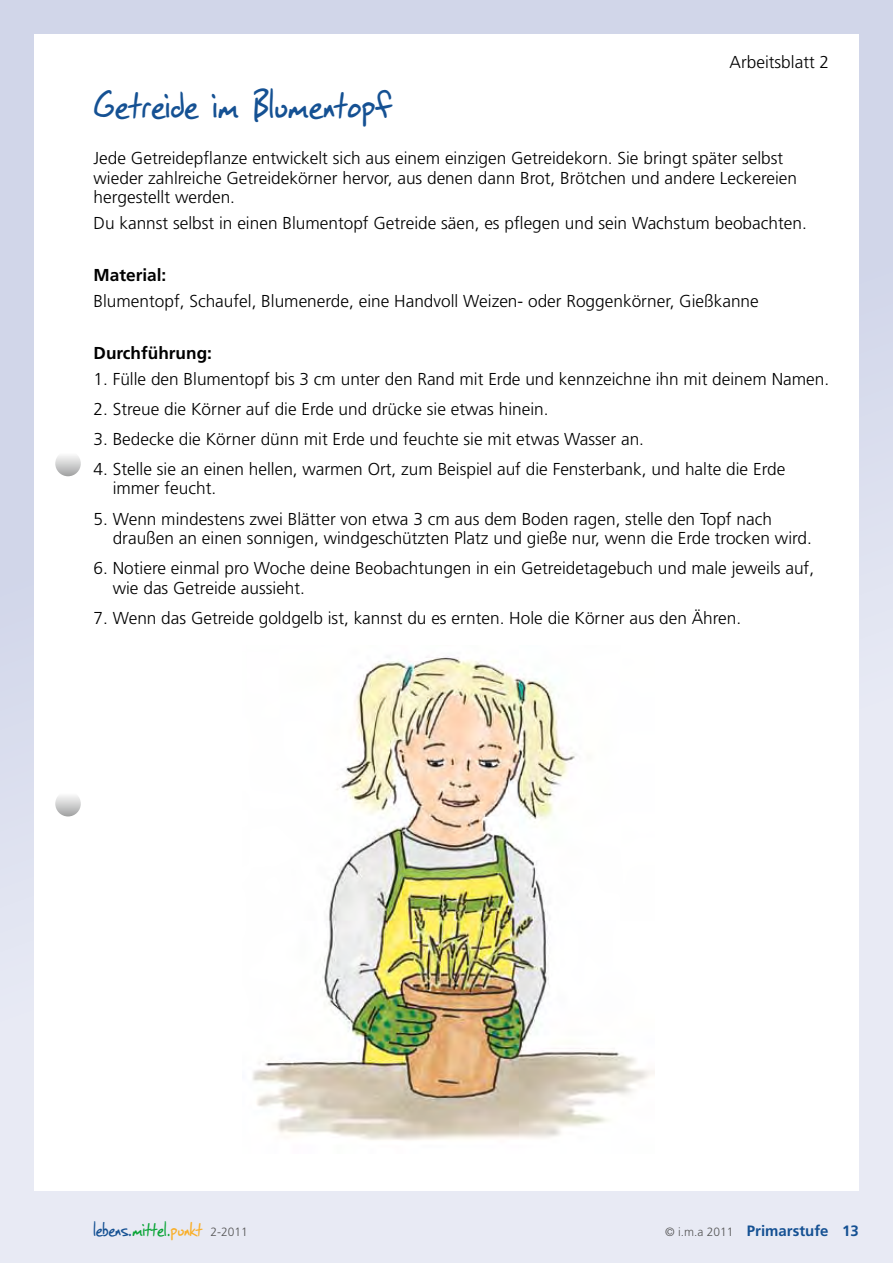
<style>
.page{position:relative;width:893px;height:1263px;background:#fff}
.page>*{position:absolute;margin:0;border:0;box-sizing:border-box;transform-origin:0 0}
.t1{font:45px "SF Grunge Sans";letter-spacing:.02em;color:#155193}
.t2{font:22.5px "SF Grunge Sans";letter-spacing:.01em;color:#155193}
.t3{font:300 17.25px/19.5px "Frutiger";color:#000}
.t4{font:700 17.25px "Frutiger";color:#000}
.t5{font:700 15px "Frutiger";color:#155193}
.s1{color:#0aa537}
.s2{color:#f9af2a}
.s3{font-family:"Frutiger";font-weight:300;font-size:12px;color:#565656}
.s4{font-weight:300;font-size:12px;color:#565656}
</style>
<div class="page">
<div style="left:0;top:0;width:893px;height:1263px;background:linear-gradient(to bottom,#cdd2e7,#ecedf6)"></div>
<div style="left:34px;top:34px;width:825px;height:1157px;background:#fff"></div>
<svg style="left:55px;top:451px;width:26px;height:25px"></svg>
<svg style="left:55px;top:791px;width:26px;height:25px"></svg>
<img style="left:252px;top:656px;width:403px;height:484px">
<p class="t3" style="left:729px;top:53px;width:101px">Arbeitsblatt 2</p>
<h1 class="t1" style="left:94px;top:75px;width:300px">Getreide im Blumentopf</h1>
<p class="t3" style="left:94px;top:149px;width:705px">Jede Getreidepflanze entwickelt sich aus einem einzigen Getreidekorn. Sie bringt später selbst wieder zahlreiche Getreidekörner hervor, aus denen dann Brot, Brötchen und andere Leckereien hergestellt werden.</p>
<p class="t3" style="left:94px;top:214px;width:715px">Du kannst selbst in einen Blumentopf Getreide säen, es pflegen und sein Wachstum beobachten.</p>
<p class="t4" style="left:94px;top:265px;width:74px">Material:</p>
<p class="t3" style="left:94px;top:291px;width:667px">Blumentopf, Schaufel, Blumenerde, eine Handvoll Weizen- oder Roggenkörner, Gießkanne</p>
<p class="t4" style="left:94px;top:343px;width:120px">Durchführung:</p>
<p class="t3" style="left:94px;top:369px;width:737px">1. Fülle den Blumentopf bis 3 cm unter den Rand mit Erde und kennzeichne ihn mit deinem Namen.</p>
<p class="t3" style="left:94px;top:399px;width:457px">2. Streue die Körner auf die Erde und drücke sie etwas hinein.</p>
<p class="t3" style="left:94px;top:429px;width:552px">3. Bedecke die Körner dünn mit Erde und feuchte sie mit etwas Wasser an.</p>
<p class="t3" style="left:113px;top:459px;width:674px;text-indent:-19px">4. Stelle sie an einen hellen, warmen Ort, zum Beispiel auf die Fensterbank, und halte die Erde immer feucht.</p>
<p class="t3" style="left:113px;top:509px;width:701px;text-indent:-19px">5. Wenn mindestens zwei Blätter von etwa 3 cm aus dem Boden ragen, stelle den Topf nach draußen an einen sonnigen, windgeschützten Platz und gieße nur, wenn die Erde trocken wird.</p>
<p class="t3" style="left:113px;top:558px;width:703px;text-indent:-19px">6. Notiere einmal pro Woche deine Beobachtungen in ein Getreidetagebuch und male jeweils auf, wie das Getreide aussieht.</p>
<p class="t3" style="left:94px;top:608px;width:649px">7. Wenn das Getreide goldgelb ist, kannst du es ernten. Hole die Körner aus den Ähren.</p>
<h2 class="t2" style="left:94px;top:1214px;width:156px">lebens.<span class="s1">mittel.</span><span class="s2">punkt</span> <span class="s3">2-2011</span></h2>
<p class="t5" style="left:665px;top:1222px;width:195px"><span class="s4">© i.m.a 2011</span> Primarstufe 13</p>
</div>
